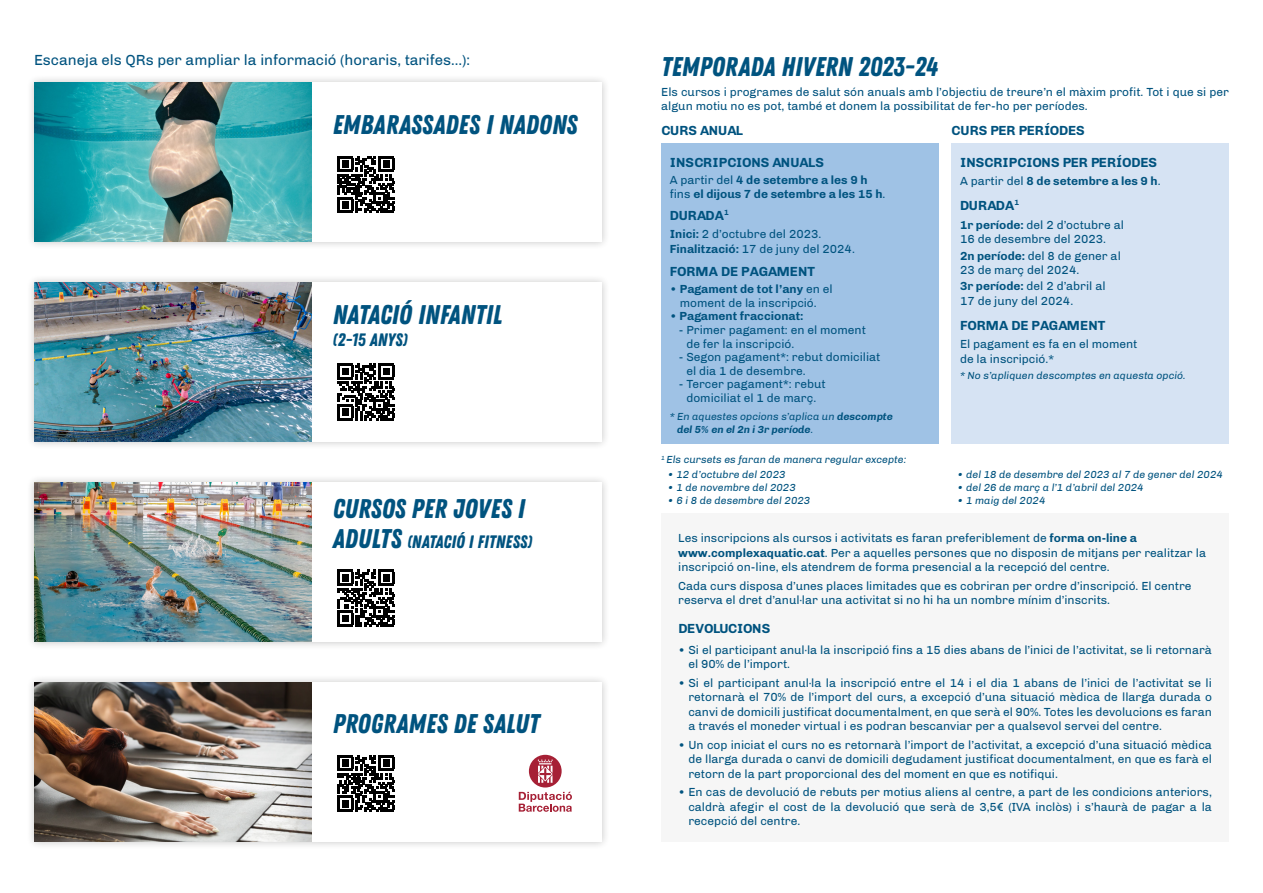
<style>
.page{position:relative;width:1263px;height:893px;background:#fff}
.page>*{position:absolute;margin:0;border:0;box-sizing:border-box;transform-origin:0 0}
.t1{font:27px "Zing Rust Demo Base";color:#00537f}
.t2{font:18px "Zing Rust Demo Base";color:#00537f}
.t3{font:15px "Chivo";color:#00537f}
.t4{font:700 13.5px "Chivo";letter-spacing:.01em;color:#00537f}
.t5{font:700 13.5px "Chivo";letter-spacing:-.01em;color:#00537f}
.t6{font:700 13.5px "Chivo";letter-spacing:-.025em;color:#00537f}
.t7{font:12px/14.4px "Chivo";color:#00537f}
.t8{font:700 12px/13.5px "Chivo";color:#00537f}
.t9{font:italic 10.5px "Chivo";color:#00537f}
.t10{font:italic 700 10.5px/13.5px "Chivo";color:#00537f}
.s1{font-size:27px}
.s2{font-weight:400}
.s3{font-weight:700}
</style>
<div class="page">
<div style="left:661px;top:514px;width:568px;height:328px;background:#f6f6f6"></div>
<div style="left:26px;top:74px;width:584px;height:176px;background:#1d1d1b;opacity:.25"></div>
<div style="left:311px;top:82px;width:291px;height:160px;background:#fff"></div>
<svg style="left:337px;top:156px;width:57px;height:57px"></svg>
<img style="left:34px;top:82px;width:277px;height:160px">
<div style="left:26px;top:274px;width:584px;height:176px;background:#1d1d1b;opacity:.25"></div>
<div style="left:311px;top:282px;width:291px;height:160px;background:#fff"></div>
<svg style="left:337px;top:363px;width:57px;height:57px"></svg>
<img style="left:34px;top:282px;width:277px;height:160px">
<div style="left:26px;top:474px;width:584px;height:176px;background:#1d1d1b;opacity:.25"></div>
<div style="left:311px;top:483px;width:291px;height:159px;background:#fff"></div>
<svg style="left:337px;top:570px;width:57px;height:57px"></svg>
<img style="left:34px;top:483px;width:277px;height:159px">
<div style="left:26px;top:674px;width:584px;height:176px;background:#1d1d1b;opacity:.25"></div>
<div style="left:311px;top:683px;width:291px;height:159px;background:#fff"></div>
<svg style="left:337px;top:755px;width:57px;height:57px"></svg>
<img style="left:34px;top:683px;width:277px;height:159px">
<div style="left:661px;top:143px;width:278px;height:301px;background:#9fc2e5"></div>
<div style="left:951px;top:143px;width:278px;height:301px;background:#d6e3f3"></div>
<svg style="left:519px;top:755px;width:53px;height:57px"></svg>
<p class="t3" style="left:34px;top:49px;width:438px">Escaneja els QRs per ampliar la informació (horaris, tarifes…):</p>
<p class="t1" style="left:333px;top:109px;width:246px">EMBARASSADES I NADONS</p>
<p class="t1" style="left:333px;top:299px;width:171px">NATACIÓ INFANTIL</p>
<p class="t2" style="left:333px;top:329px;width:76px">(2-15 ANYS)</p>
<p class="t1" style="left:333px;top:493px;width:194px">CURSOS PER JOVES I</p>
<p class="t2" style="left:333px;top:531px;width:201px"><span class="s1">ADULTS</span> (NATACIÓ I FITNESS)</p>
<p class="t1" style="left:333px;top:708px;width:208px">PROGRAMES DE SALUT</p>
<p class="t1" style="left:661px;top:51px;width:278px">TEMPORADA HIVERN 2023-24</p>
<p class="t7" style="left:661px;top:84px;width:569px">Els cursos i programes de salut són anuals amb l’objectiu de treure’n el màxim profit. Tot i que si per algun motiu no es pot, també et donem la possibilitat de fer-ho per períodes.</p>
<p class="t4" style="left:661px;top:120px;width:83px">CURS ANUAL</p>
<p class="t5" style="left:951px;top:120px;width:135px">CURS PER PERÍODES</p>
<p class="t4" style="left:670px;top:151px;width:156px">INSCRIPCIONS ANUALS</p>
<p class="t8" style="left:670px;top:173px;width:217px"><span class="s2">A partir del</span> 4 de setembre a les 9 h <span class="s2">fins</span> el dijous 7 de setembre a les 15 h<span class="s2">.</span></p>
<p class="t4" style="left:670px;top:205px;width:61px">DURADA<sup>1</sup></p>
<p class="t7" style="left:670px;top:226px;width:153px"><span class="s3">Inici:</span> 2 d’octubre del 2023.</p>
<p class="t7" style="left:670px;top:241px;width:187px"><span class="s3">Finalització:</span> 17 de juny del 2024.</p>
<p class="t4" style="left:670px;top:260px;width:147px">FORMA DE PAGAMENT</p>
<p class="t7" style="left:670px;top:282px;width:164px;line-height:13.5px;text-align:center">• <span class="s3">Pagament de tot l’any</span> en el moment de la inscripció.</p>
<p class="t8" style="left:670px;top:309px;width:135px"><span class="s2">•</span> Pagament fraccionat:</p>
<p class="t7" style="left:686px;top:322px;width:181px;line-height:13.5px;text-indent:-8px">- Primer pagament: en el moment de fer la inscripció.</p>
<p class="t7" style="left:686px;top:349px;width:195px;line-height:13.5px;text-indent:-8px">- Segon pagament*: rebut domiciliat el dia 1 de desembre.</p>
<p class="t7" style="left:679px;top:377px;width:148px;line-height:13.5px;text-align:center">- Tercer pagament*: rebut domiciliat el 1 de març.</p>
<p class="t10" style="left:677px;top:409px;width:217px;text-indent:-7px"><span class="s2">* En aquestes opcions s’aplica un</span> descompte del 5% en el 2n i 3r període<span class="s2">.</span></p>
<p class="t9" style="left:661px;top:451px;width:246px"><sup>1</sup> Els cursets es faran de manera regular excepte:</p>
<p class="t9" style="left:668px;top:467px;width:119px">• 12 d’octubre del 2023</p>
<p class="t9" style="left:668px;top:480px;width:130px">• 1 de novembre del 2023</p>
<p class="t9" style="left:668px;top:492px;width:144px">• 6 i 8 de desembre del 2023</p>
<p class="t4" style="left:960px;top:151px;width:199px">INSCRIPCIONS PER PERÍODES</p>
<p class="t8" style="left:960px;top:174px;width:202px"><span class="s2">A partir del</span> 8 de setembre a les 9 h<span class="s2">.</span></p>
<p class="t4" style="left:960px;top:195px;width:61px">DURADA<sup>1</sup></p>
<p class="t7" style="left:960px;top:217px;width:165px"><span class="s3">1r període:</span> del 2 d’octubre al<br>16 de desembre del 2023.</p>
<p class="t7" style="left:960px;top:247px;width:162px"><span class="s3">2n període:</span> del 8 de gener al<br>23 de març del 2024.</p>
<p class="t7" style="left:960px;top:278px;width:147px"><span class="s3">3r període:</span> del 2 d’abril al<br>17 de juny del 2024.</p>
<p class="t4" style="left:960px;top:314px;width:147px">FORMA DE PAGAMENT</p>
<p class="t7" style="left:960px;top:336px;width:179px">El pagament es fa en el moment de la inscripció.*</p>
<p class="t9" style="left:960px;top:368px;width:227px">* No s’apliquen descomptes en aquesta opció.</p>
<p class="t9" style="left:957px;top:467px;width:267px">• del 18 de desembre del 2023 al 7 de gener del 2024</p>
<p class="t9" style="left:957px;top:480px;width:188px">• del 26 de març a l’1 d’abril del 2024</p>
<p class="t9" style="left:957px;top:492px;width:90px">• 1 maig del 2024</p>
<p class="t7" style="left:678px;top:530px;width:529px">Les inscripcions als cursos i activitats es faran preferiblement de <span class="s3">forma on-line a www.complexaquatic.cat</span>. Per a aquelles persones que no disposin de mitjans per realitzar la inscripció on-line, els atendrem de forma presencial a la recepció del centre.</p>
<p class="t7" style="left:678px;top:578px;width:515px">Cada curs disposa d’unes places limitades que es cobriran per ordre d’inscripció. El centre reserva el dret d’anul·lar una activitat si no hi ha un nombre mínim d’inscrits.</p>
<p class="t6" style="left:678px;top:618px;width:93px">DEVOLUCIONS</p>
<p class="t7" style="left:688px;top:642px;width:525px;text-indent:-10px">• Si el participant anul·la la inscripció fins a 15 dies abans de l’inici de l’activitat, se li retornarà el 90% de l’import.</p>
<p class="t7" style="left:688px;top:675px;width:525px;text-align:justify;text-indent:-10px">• Si el participant anul·la la inscripció entre el 14 i el dia 1 abans de l’inici de l’activitat se li retornarà el 70% de l’import del curs, a excepció d’una situació mèdica de llarga durada o canvi de domicili justificat documentalment, en que serà el 90%. Totes les devolucions es faran a través el moneder virtual i es podran bescanviar per a qualsevol servei del centre.</p>
<p class="t7" style="left:688px;top:737px;width:525px;text-align:justify;text-indent:-10px">• Un cop iniciat el curs no es retornarà l’import de l’activitat, a excepció d’una situació mèdica de llarga durada o canvi de domicili degudament justificat documentalment, en que es farà el retorn de la part proporcional des del moment en que es notifiqui.</p>
<p class="t7" style="left:688px;top:784px;width:525px;text-align:justify;text-indent:-10px">• En cas de devolució de rebuts per motius aliens al centre, a part de les condicions anteriors, caldrà afegir el cost de la devolució que serà de 3,5€ (IVA inclòs) i s’haurà de pagar a la recepció del centre.</p>
</div>
